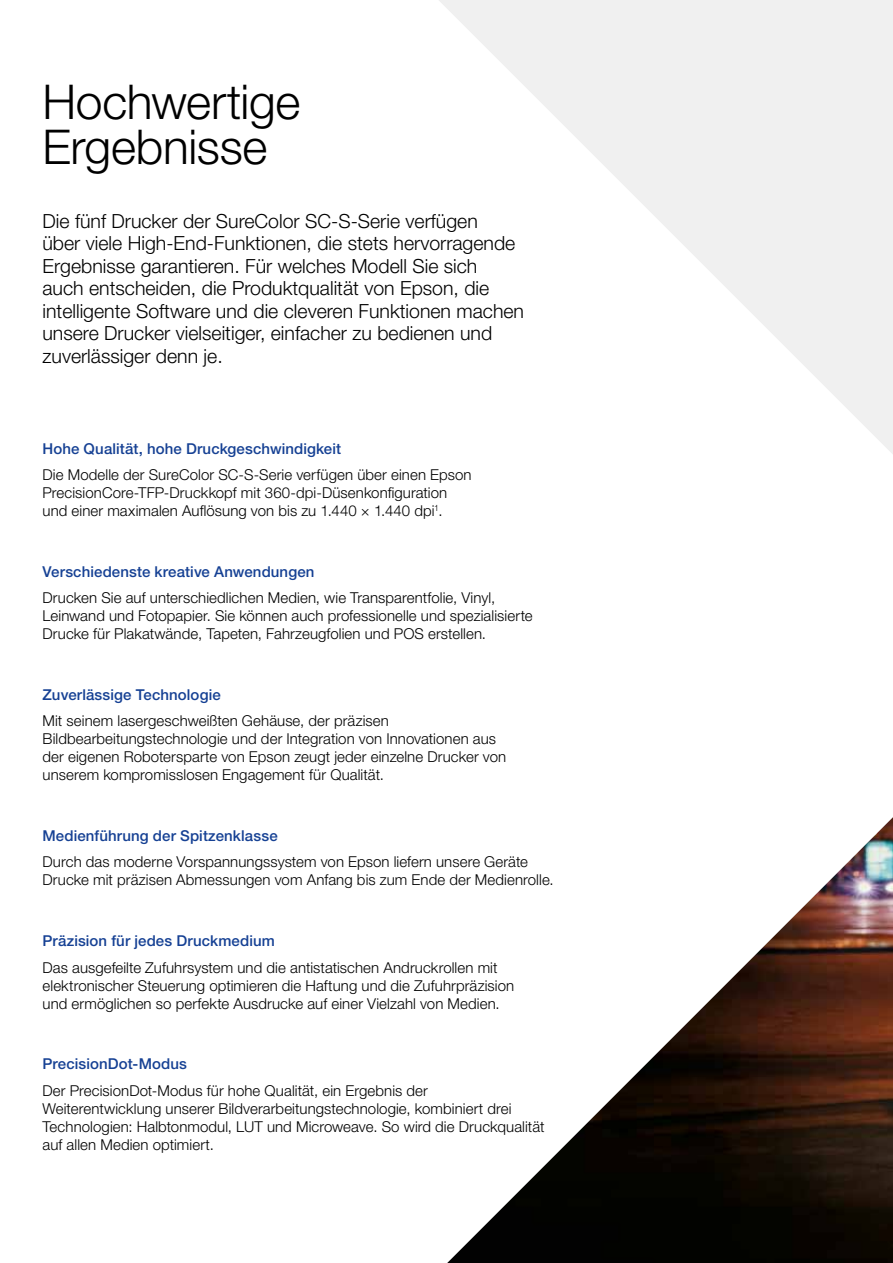
<style>
.page{position:relative;width:893px;height:1263px;background:#fff}
.page>*{position:absolute;margin:0;border:0;box-sizing:border-box;transform-origin:0 0}
.t1{font:300 48px/45px "Helvetica Neue LT Pro";letter-spacing:-.01em;color:#000}
.t2{font:300 19.5px/22.5px "Helvetica Neue LT Pro";color:#000}
.t3{font:300 15px/18px "Helvetica Neue LT Pro";letter-spacing:.005em;color:#000}
.t4{font:500 15px "Helvetica Neue LT Pro";letter-spacing:.005em;color:#164194}
</style>
<div class="page">
<svg style="left:439px;top:0;width:454px;height:454px;fill:#f0f0f0"></svg>
<img style="left:447px;top:817px;width:446px;height:446px">
<h1 class="t1" style="left:43px;top:79px;width:259px">Hochwertige<br>Ergebnisse</h1>
<p class="t2" style="left:43px;top:209px;width:483px">Die fünf Drucker der SureColor SC-S-Serie verfügen<br>über viele High-End-Funktionen, die stets hervorragende Ergebnisse garantieren. Für welches Modell Sie sich<br>auch entscheiden, die Produktqualität von Epson, die intelligente Software und die cleveren Funktionen machen unsere Drucker vielseitiger, einfacher zu bedienen und zuverlässiger denn je.</p>
<p class="t4" style="left:43px;top:439px;width:300px">Hohe Qualität, hohe Druckgeschwindigkeit</p>
<p class="t3" style="left:43px;top:466px;width:431px">Die Modelle der SureColor SC-S-Serie verfügen über einen Epson<br>PrecisionCore-TFP-Druckkopf mit 360-dpi-Düsenkonfiguration und einer maximalen Auflösung von bis zu 1.440 × 1.440 dpi<sup>1</sup>.</p>
<p class="t4" style="left:43px;top:563px;width:273px">Verschiedenste kreative Anwendungen</p>
<p class="t3" style="left:43px;top:589px;width:492px">Drucken Sie auf unterschiedlichen Medien, wie Transparentfolie, Vinyl,<br>Leinwand und Fotopapier. Sie können auch professionelle und spezialisierte<br>Drucke für Plakatwände, Tapeten, Fahrzeugfolien und POS erstellen.</p>
<p class="t4" style="left:43px;top:686px;width:180px">Zuverlässige Technologie</p>
<p class="t3" style="left:43px;top:712px;width:465px">Mit seinem lasergeschweißten Gehäuse, der präzisen Bildbearbeitungstechnologie und der Integration von Innovationen aus der eigenen Robotersparte von Epson zeugt jeder einzelne Drucker von unserem kompromisslosen Engagement für Qualität.</p>
<p class="t4" style="left:43px;top:827px;width:237px">Medienführung der Spitzenklasse</p>
<p class="t3" style="left:43px;top:853px;width:513px">Durch das moderne Vorspannungssystem von Epson liefern unsere Geräte<br>Drucke mit präzisen Abmessungen vom Anfang bis zum Ende der Medienrolle.</p>
<p class="t4" style="left:43px;top:932px;width:234px">Präzision für jedes Druckmedium</p>
<p class="t3" style="left:43px;top:958px;width:473px">Das ausgefeilte Zufuhrsystem und die antistatischen Andruckrollen mit elektronischer Steuerung optimieren die Haftung und die Zufuhrpräzision und ermöglichen so perfekte Ausdrucke auf einer Vielzahl von Medien.</p>
<p class="t4" style="left:43px;top:1055px;width:146px">PrecisionDot-Modus</p>
<p class="t3" style="left:43px;top:1081px;width:504px">Der PrecisionDot-Modus für hohe Qualität, ein Ergebnis der Weiterentwicklung unserer Bildverarbeitungstechnologie, kombiniert drei Technologien: Halbtonmodul, LUT und Microweave. So wird die Druckqualität auf allen Medien optimiert.</p>
</div>
